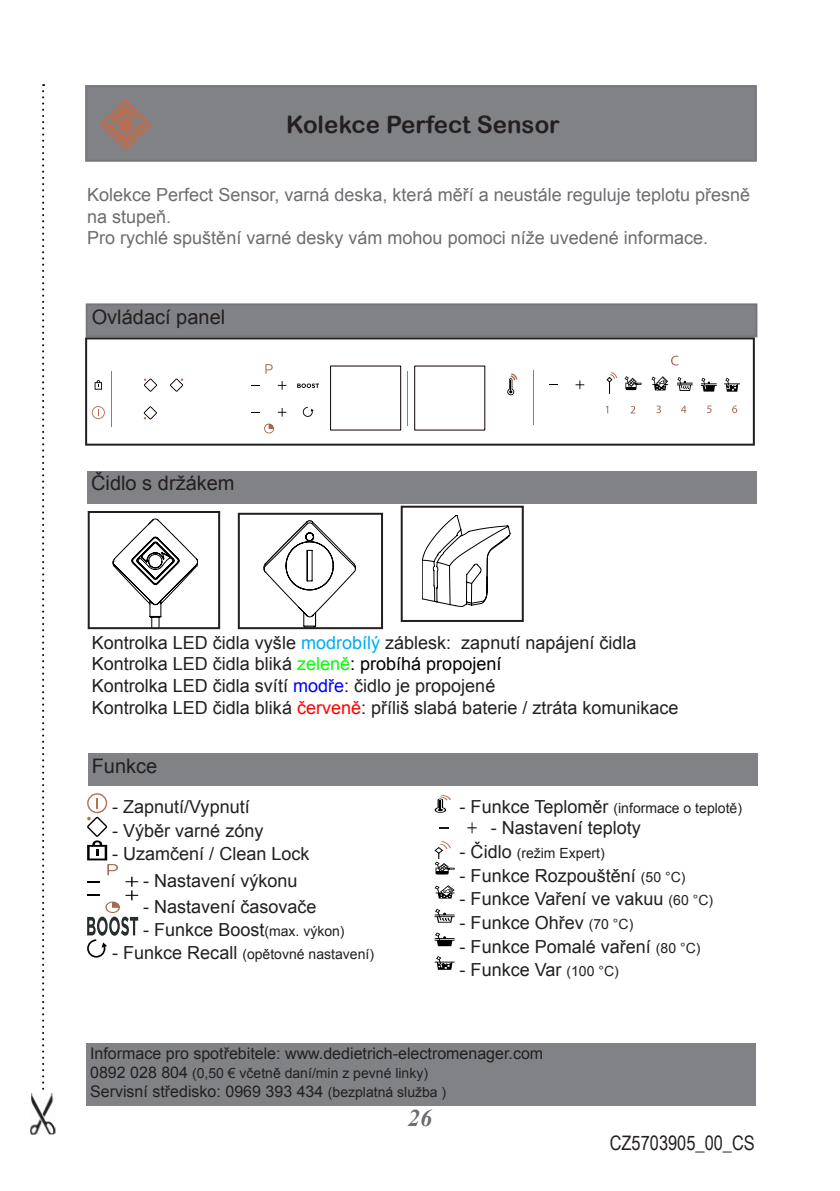
<style>
.page{position:relative;width:840px;height:1191px;background:#fff}
.page>*{position:absolute;margin:0;border:0;box-sizing:border-box;transform-origin:0 0}
.t1{font:24px "Arial Rounded MT Bold";color:#231f20}
.t2{font:italic 700 24px "Times New Roman";color:#6c6d70}
.t3{font:20px "Arial";color:#231f20}
.t4{font:20px "Arial Narrow";color:#231f20}
.t5{font:18px "Arial";color:#231f20}
.t6{font:18px/21.6px "Arial";color:#6c6d70}
.t7{font:16px "Arial";color:#231f20}
.t8{font:14px "Arial";color:#231f20}
.s1{color:#00aeef}
.s2{color:#0f0}
.s3{color:#000}
.s4{color:#00f}
.s5{color:#f00}
.s6{font-size:14px}
.s7{font-size:18px}
.s8{font-size:16px}
</style>
<div class="page">
<svg style="left:42px;top:84px;width:2px;height:1006px"></svg>
<img style="left:30px;top:1093px;width:25px;height:41px">
<div style="left:86px;top:86px;width:669px;height:75px;background:#808285"></div>
<div style="left:85px;top:85px;width:671px;height:77px;border:2px solid #76777c"></div>
<svg style="left:100px;top:99px;width:51px;height:51px"></svg>
<div style="left:87px;top:304px;width:669px;height:32px;background:#808285"></div>
<div style="left:86px;top:303px;width:671px;height:34px;border:2px solid #76777c"></div>
<div style="left:88px;top:754px;width:669px;height:32px;background:#808285"></div>
<svg style="left:87px;top:793px;width:51px;height:164px"></svg>
<div style="left:87px;top:471px;width:669px;height:32px;background:#808285"></div>
<svg style="left:422px;top:515px;width:88px;height:92px"></svg>
<div style="left:400px;top:506px;width:123px;height:116px;border:2px solid #231f20"></div>
<svg style="left:113px;top:519px;width:85px;height:107px"></svg>
<div style="left:88px;top:511px;width:132px;height:118px;border:2px solid #231f20"></div>
<svg style="left:264px;top:520px;width:91px;height:106px"></svg>
<div style="left:238px;top:513px;width:145px;height:116px;border:2px solid #231f20"></div>
<svg style="left:434px;top:794px;width:17px;height:19px"></svg>
<svg style="left:467px;top:822px;width:9px;height:11px"></svg>
<svg style="left:434px;top:841px;width:20px;height:33px"></svg>
<svg style="left:434px;top:885px;width:20px;height:13px"></svg>
<svg style="left:434px;top:909px;width:20px;height:13px"></svg>
<svg style="left:434px;top:932px;width:20px;height:14px"></svg>
<svg style="left:434px;top:956px;width:20px;height:13px"></svg>
<div style="left:86px;top:1043px;width:669px;height:63px;background:#808285"></div>
<svg style="left:330px;top:365px;width:155px;height:65px"></svg>
<svg style="left:144px;top:406px;width:13px;height:13px"></svg>
<svg style="left:92px;top:406px;width:13px;height:13px"></svg>
<hr style="left:111px;top:371px;width:1px;height:56px;background:#b76f53">
<svg style="left:95px;top:380px;width:7px;height:10px"></svg>
<svg style="left:144px;top:378px;width:13px;height:14px"></svg>
<svg style="left:170px;top:378px;width:13px;height:14px"></svg>
<hr style="left:407px;top:371px;width:1px;height:54px;background:#b76f53">
<svg style="left:277px;top:408px;width:9px;height:8px"></svg>
<svg style="left:277px;top:381px;width:9px;height:9px"></svg>
<svg style="left:297px;top:383px;width:22px;height:5px"></svg>
<svg style="left:302px;top:407px;width:11px;height:10px"></svg>
<svg style="left:264px;top:423px;width:10px;height:10px"></svg>
<svg style="left:265px;top:364px;width:7px;height:10px"></svg>
<svg style="left:575px;top:380px;width:9px;height:9px"></svg>
<svg style="left:507px;top:373px;width:11px;height:22px"></svg>
<hr style="left:532px;top:370px;width:1px;height:55px;background:#b76f53">
<svg style="left:677px;top:377px;width:15px;height:14px"></svg>
<svg style="left:724px;top:378px;width:15px;height:14px"></svg>
<svg style="left:624px;top:376px;width:17px;height:14px"></svg>
<svg style="left:651px;top:376px;width:16px;height:14px"></svg>
<svg style="left:606px;top:372px;width:12px;height:22px"></svg>
<svg style="left:700px;top:378px;width:16px;height:13px"></svg>
<svg style="left:630px;top:406px;width:5px;height:7px"></svg>
<svg style="left:656px;top:405px;width:4px;height:8px"></svg>
<svg style="left:681px;top:406px;width:5px;height:7px"></svg>
<svg style="left:707px;top:405px;width:4px;height:8px"></svg>
<svg style="left:732px;top:405px;width:4px;height:8px"></svg>
<svg style="left:671px;top:356px;width:7px;height:9px"></svg>
<div style="left:85px;top:337px;width:669px;height:108px;border:2px solid #231f20"></div>
<p class="t1" style="left:286px;top:110px;width:275px">Kolekce Perfect Sensor</p>
<p class="t6" style="left:87px;top:184px;width:664px">Kolekce Perfect Sensor, varná deska, která měří a neustále reguluje teplotu přesně na stupeň.</p>
<p class="t6" style="left:87px;top:227px;width:622px">Pro rychlé spuštění varné desky vám mohou pomoci níže uvedené informace.</p>
<p class="t3" style="left:92px;top:304px;width:135px">Ovládací panel</p>
<p class="t3" style="left:91px;top:469px;width:145px">Čidlo s držákem</p>
<p class="t5" style="left:92px;top:630px;width:546px">Kontrolka LED čidla vyšle <span class="s1">modrobílý</span> záblesk: zapnutí napájení čidla</p>
<p class="t5" style="left:92px;top:652px;width:411px">Kontrolka LED čidla bliká <span class="s2">zeleně</span><span class="s3">: probíhá propojení</span></p>
<p class="t5" style="left:92px;top:674px;width:405px">Kontrolka LED čidla svítí <span class="s4">modře</span>: čidlo je propojené</p>
<p class="t5" style="left:92px;top:695px;width:588px">Kontrolka LED čidla bliká <span class="s5">červeně</span>: příliš slabá baterie / ztráta komunikace</p>
<p class="t3" style="left:92px;top:752px;width:67px">Funkce</p>
<p class="t5" style="left:112px;top:795px;width:139px">- Zapnutí/Vypnutí</p>
<p class="t5" style="left:112px;top:818px;width:153px">- Výběr varné zóny</p>
<p class="t5" style="left:112px;top:842px;width:199px">- Uzamčení / Clean Lock</p>
<p class="t5" style="left:143px;top:868px;width:156px">- Nastavení výkonu</p>
<p class="t5" style="left:143px;top:895px;width:175px">- Nastavení časovače</p>
<p class="t5" style="left:143px;top:917px;width:203px">- Funkce Boost<span class="s6">(max. výkon)</span></p>
<p class="t8" style="left:112px;top:945px;width:263px"><span class="s7">- Funkce Recall</span> (opětovné nastavení)</p>
<p class="t8" style="left:459px;top:798px;width:284px"><span class="s7">- Funkce Teploměr</span> (informace o teplotě)</p>
<p class="t5" style="left:490px;top:816px;width:152px">- Nastavení teploty</p>
<p class="t8" style="left:459px;top:844px;width:146px"><span class="s7">- Čidlo</span> (režim Expert)</p>
<p class="t5" style="left:459px;top:863px;width:227px">- Funkce Rozpouštění <span class="s6">(50 °C)</span></p>
<p class="t5" style="left:459px;top:887px;width:255px">- Funkce Vaření ve vakuu <span class="s6">(60 °C)</span></p>
<p class="t5" style="left:459px;top:910px;width:175px">- Funkce Ohřev <span class="s6">(70 °C)</span></p>
<p class="t5" style="left:459px;top:934px;width:242px">- Funkce Pomalé vaření <span class="s6">(80 °C)</span></p>
<p class="t5" style="left:459px;top:958px;width:160px">- Funkce Var <span class="s6">(100 °C)</span></p>
<p class="t7" style="left:90px;top:1042px;width:454px">Informace pro spotřebitele: www.dedietrich-electromenager.com</p>
<p class="t8" style="left:90px;top:1063px;width:339px"><span class="s8">0892 028 804</span> (0,50 € včetně daní/min z pevné linky)</p>
<p class="t7" style="left:90px;top:1081px;width:357px">Servisní středisko: 0969 393 434 <span class="s6">(bezplatná služba )</span></p>
<h1 class="t2" style="left:408px;top:1101px;width:25px">26</h1>
<p class="t4" style="left:609px;top:1127px;width:146px">CZ5703905_00_CS</p>
</div>
